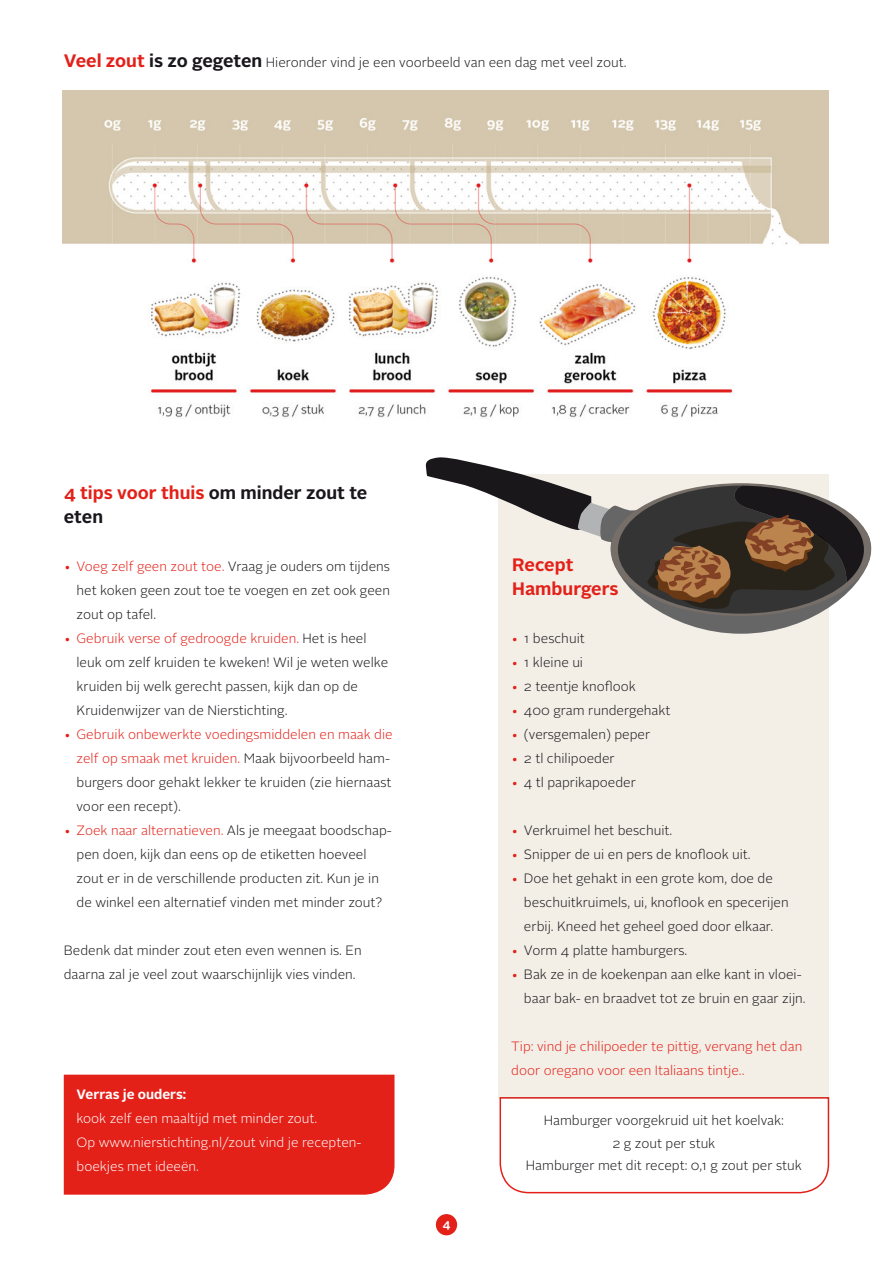
<style>
.page{position:relative;width:893px;height:1263px;background:#fff}
.page>*{position:absolute;margin:0;border:0;box-sizing:border-box;transform-origin:0 0}
.kader_kop_1{font:700 18px/24px "Alright Sans";color:#1a171c}
.kader_kop_1-2{font:700 18px "Alright Sans";color:#e32119}
.brood{font:300 13.5px/24px "Alright Sans";color:#1a171c}
.brood-2{font:300 13.5px/24px "Alright Sans";color:#fff}
.brood-3{font:300 13.5px/24px "Alright Sans";color:#e32119}
.kader_kop_1-3{font:300 13.5px "Alright Sans";color:#1a171c}
.brood-4{font:700 13.5px "Alright Sans";color:#fff}
.t1{font:700 12px "Alright Sans";color:#fff}
.s1{font-weight:700;font-size:18px;color:#e32119}
.s2{font-weight:700;font-size:18px}
.s3{color:#e32119}
</style>
<div class="page">
<div style="left:498px;top:475px;width:331px;height:624px;background:#f3efe7"></div>
<div style="left:64px;top:1075px;width:330px;height:120px;background:#e32119"></div>
<img style="left:63px;top:91px;width:765px;height:327px">
<svg style="left:426px;top:457px;width:445px;height:177px"></svg>
<div style="left:436px;top:1214px;width:21px;height:21px;background:#e32119;border-radius:50%"></div>
<svg style="left:499px;top:1097px;width:331px;height:97px"></svg>
<p class="kader_kop_1-3" style="left:64px;top:53px;width:564px"><span class="s1">Veel zout</span> <span class="s2">is zo gegeten</span> Hieronder vind je een voorbeeld van een dag met veel zout.</p>
<p class="kader_kop_1" style="left:64px;top:480px;width:305px"><span class="s3">4 tips voor thuis</span> om minder zout te eten</p>
<p class="brood" style="left:77px;top:554px;width:315px;text-align:justify;text-indent:-13px"><span class="s3">• Voeg zelf geen zout toe.</span> Vraag je ouders om tijdens het koken geen zout toe te voegen en zet ook geen zout op tafel.</p>
<p class="brood" style="left:77px;top:626px;width:313px;text-indent:-13px"><span class="s3">• Gebruik verse of gedroogde kruiden.</span> Het is heel leuk om zelf kruiden te kweken! Wil je weten welke kruiden bij welk gerecht passen, kijk dan op de Kruidenwijzer van de Nierstichting.</p>
<p class="brood" style="left:77px;top:722px;width:318px;text-indent:-13px"><span class="s3">• Gebruik onbewerkte voedingsmiddelen en maak die zelf op smaak met kruiden.</span> Maak bijvoorbeeld ham&shy;burgers door gehakt lekker te kruiden (zie hiernaast voor een recept).</p>
<p class="brood" style="left:77px;top:818px;width:317px;text-indent:-13px"><span class="s3">• Zoek naar alternatieven.</span> Als je meegaat boodschap&shy;pen doen, kijk dan eens op de etiketten hoeveel zout er in de verschillende producten zit. Kun je in de winkel een alternatief vinden met minder zout?</p>
<p class="brood" style="left:64px;top:938px;width:299px">Bedenk dat minder zout eten even wennen is. En daarna zal je veel zout waarschijnlijk vies vinden.</p>
<p class="brood-4" style="left:77px;top:1084px;width:111px">Verras je ouders:</p>
<p class="brood-2" style="left:77px;top:1106px;width:287px">kook zelf een maaltijd met minder zout.<br>Op www.nierstichting.nl/zout vind je recepten&shy;boekjes met ideeën.</p>
<p class="t1" style="left:442px;top:1216px;width:9px">4</p>
<p class="kader_kop_1-2" style="left:512px;top:552px;width:63px">Recept</p>
<p class="kader_kop_1-2" style="left:512px;top:576px;width:108px">Hamburgers</p>
<p class="brood" style="left:511px;top:626px;width:75px"><span class="s3">•</span> 1 beschuit</p>
<p class="brood" style="left:511px;top:650px;width:73px"><span class="s3">•</span> 1 kleine ui</p>
<p class="brood" style="left:511px;top:674px;width:126px"><span class="s3">•</span> 2 teentje knoflook</p>
<p class="brood" style="left:511px;top:698px;width:161px"><span class="s3">•</span> 400 gram rundergehakt</p>
<p class="brood" style="left:511px;top:722px;width:141px"><span class="s3">•</span> (versgemalen) peper</p>
<p class="brood" style="left:511px;top:746px;width:105px"><span class="s3">•</span> 2 tl chilipoeder</p>
<p class="brood" style="left:511px;top:770px;width:126px"><span class="s3">•</span> 4 tl paprikapoeder</p>
<p class="brood" style="left:511px;top:818px;width:163px"><span class="s3">•</span> Verkruimel het beschuit.</p>
<p class="brood" style="left:511px;top:842px;width:241px"><span class="s3">•</span> Snipper de ui en pers de knoflook uit.</p>
<p class="brood" style="left:524px;top:866px;width:266px;text-indent:-13px"><span class="s3">•</span> Doe het gehakt in een grote kom, doe de beschuitkruimels, ui, knoflook en specerijen erbij. Kneed het geheel goed door elkaar.</p>
<p class="brood" style="left:511px;top:938px;width:178px"><span class="s3">•</span> Vorm 4 platte hamburgers.</p>
<p class="brood" style="left:511px;top:962px;width:296px;text-align:right"><span class="s3">•</span> Bak ze in de koekenpan aan elke kant in vloei&shy;baar bak- en braadvet tot ze bruin en gaar zijn.</p>
<p class="brood-3" style="left:511px;top:1034px;width:293px">Tip: vind je chilipoeder te pittig, vervang het dan door oregano voor een Italiaans tintje..</p>
<p class="brood" style="left:544px;top:1109px;width:242px;line-height:22.5px;text-align:center">Hamburger voorgekruid uit het koelvak:<br>2 g zout per stuk</p>
<p class="brood" style="left:526px;top:1154px;width:277px">Hamburger met dit recept: 0,1 g zout per stuk</p>
</div>
